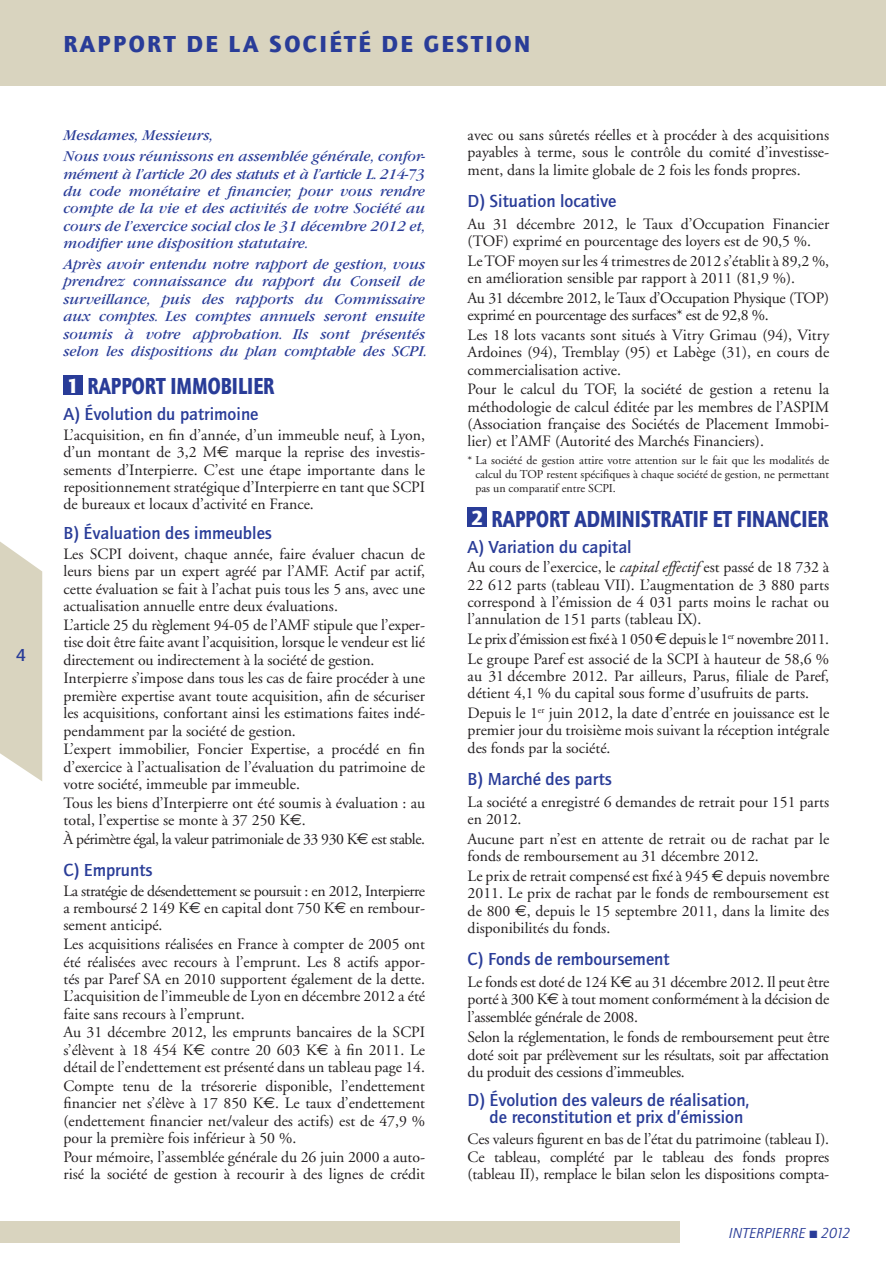
<style>
.page{position:relative;width:886px;height:1264px;background:#fff}
.page>*{position:absolute;margin:0;border:0;box-sizing:border-box;transform-origin:0 0}
.t1{font:900 24px "Quay Itc T";color:#293c98;scale:.8 1}
.t2{font:900 24px "Quay Itc T";letter-spacing:.1em;color:#293c98}
.t3{font:700 18px/17.4px "Quay Itc T";color:#293c98}
.t4{font:15.75px/17.4px "Adobe Garamond";color:#231f20;text-align:justify}
.t5{font:italic 15.75px/17.4px "Garamond";color:#293c98}
.t6{font:15.75px/19.5px "Adobe Garamond";letter-spacing:-.03em;color:#231f20}
.t7{font:15.75px/17.4px "Adobe Garamond";letter-spacing:-.02em;color:#231f20}
.t8{font:italic 15px "Quay Itc T";color:#293c98}
.t9{font:12px/13.6px "Adobe Garamond";color:#231f20;text-align:justify}
.s1{font-size:21px;color:#fff}
.s2{font-family:"Euro Sans"}
.s3{font-style:italic}
</style>
<div class="page">
<div style="left:0;top:0;width:886px;height:86px;background:#d9d4bf"></div>
<div style="left:0;top:1221px;width:680px;height:21px;background:#d9d4bf"></div>
<svg style="left:0;top:541px;width:42px;height:240px;background:#ddd9c6"></svg>
<div style="left:63px;top:375px;width:20px;height:19px;background:#293c98"></div>
<div style="left:467px;top:507px;width:20px;height:19px;background:#293c98"></div>
<p class="t3" style="left:16px;top:647px;width:11px">4</p>
<h1 class="t2" style="left:63px;top:30px;width:468px">RAPPORT DE LA SOCIÉTÉ DE GESTION</h1>
<p class="t5" style="left:63px;top:126px;width:363px;line-height:20.9px">Mesdames, Messieurs,<br>Nous vous réunissons en assemblée générale, confor-</p>
<p class="t5" style="left:63px;top:166px;width:363px;text-align:justify">mément à l’article 20 des statuts et à l’article L. 214-73 du code monétaire et financier, pour vous rendre compte de la vie et des activités de votre Société au cours de l’exercice social clos le 31 décembre 2012 et, modifier une disposition statutaire.</p>
<p class="t5" style="left:63px;top:257px;width:365px">Après avoir entendu notre rapport de gestion, vous prendrez connaissance du rapport du Conseil de surveillance, puis des rapports du Commissaire aux comptes. Les comptes annuels seront ensuite soumis à votre approbation. Ils sont présentés selon les dispositions du plan comptable des SCPI.</p>
<h1 class="t1" style="left:67px;top:372px;width:261px"><span class="s1">1</span> RAPPORT IMMOBILIER</h1>
<p class="t3" style="left:63px;top:406px;width:196px">A) Évolution du patrimoine</p>
<p class="t4" style="left:63px;top:427px;width:363px">L’acquisition, en fin d’année, d’un immeuble neuf, à Lyon, d’un montant de 3,2 M<span class="s2">€</span> marque la reprise des investis&shy;sements d’Interpierre. C’est une étape importante dans le repositionnement stratégique d’Interpierre en tant que SCPI de bureaux et locaux d’activité en France.</p>
<p class="t3" style="left:63px;top:525px;width:210px">B) Évaluation des immeubles</p>
<p class="t4" style="left:63px;top:546px;width:363px;line-height:17.9px;text-align:left">Les SCPI doivent, chaque année, faire évaluer chacun de leurs biens par un expert agréé par l’AMF. Actif par actif, cette évaluation se fait à l’achat puis tous les 5 ans, avec une actualisation annuelle entre deux évaluations.<br>L’article 25 du règlement 94-05 de l’AMF stipule que l’exper&shy;tise doit être faite avant l’acquisition, lorsque le vendeur est lié directement ou indirectement à la société de gestion.<br>Interpierre s’impose dans tous les cas de faire procéder à une première expertise avant toute acquisition, afin de sécuriser les acquisitions, confortant ainsi les estimations faites indé&shy;pendamment par la société de gestion.<br>L’expert immobilier, Foncier Expertise, a procédé en fin d’exercice à l’actualisation de l’évaluation du patrimoine de votre société, immeuble par immeuble.<br>Tous les biens d’Interpierre ont été soumis à évaluation : au total, l’expertise se monte à 37 250 K<span class="s2">€</span>.<br>À périmètre égal, la valeur patrimoniale de 33 930 K<span class="s2">€</span> est stable.</p>
<p class="t3" style="left:63px;top:862px;width:90px">C) Emprunts</p>
<p class="t4" style="left:63px;top:883px;width:363px;text-align:left">La stratégie de désendettement se poursuit : en 2012, Interpierre a remboursé 2 149 K<span class="s2">€</span> en capital dont 750 K<span class="s2">€</span> en rembour&shy;sement anticipé.<br>Les acquisitions réalisées en France à compter de 2005 ont été réalisées avec recours à l’emprunt. Les 8 actifs appor&shy;tés par Paref SA en 2010 supportent également de la dette.<br>L’acquisition de l’immeuble de Lyon en décembre 2012 a été faite sans recours à l’emprunt.<br>Au 31 décembre 2012, les emprunts bancaires de la SCPI s’élèvent à 18 454 K<span class="s2">€</span> contre 20 603 K<span class="s2">€</span> à fin 2011. Le détail de l’endettement est présenté dans un tableau page 14.<br>Compte tenu de la trésorerie disponible, l’endettement financier net s’élève à 17 850 K<span class="s2">€</span>. Le taux d’endettement (endettement financier net/valeur des actifs) est de 47,9 % pour la première fois inférieur à 50 %.<br>Pour mémoire, l’assemblée générale du 26 juin 2000 a auto&shy;risé la société de gestion à recourir à des lignes de crédit</p>
<p class="t4" style="left:467px;top:128px;width:363px">avec ou sans sûretés réelles et à procéder à des acquisitions payables à terme, sous le contrôle du comité d’investisse&shy;ment, dans la limite globale de 2 fois les fonds propres.</p>
<p class="t3" style="left:467px;top:193px;width:150px">D) Situation locative</p>
<p class="t4" style="left:467px;top:216px;width:363px">Au 31 décembre 2012, le Taux d’Occupation Financier (TOF) exprimé en pourcentage des loyers est de 90,5 %.</p>
<p class="t4" style="left:467px;top:253px;width:363px">Le TOF moyen sur les 4 trimestres de 2012 s’établit à 89,2 %, en amélioration sensible par rapport à 2011 (81,9 %).</p>
<p class="t7" style="left:467px;top:290px;width:363px">Au 31 décembre 2012, le Taux d’Occupation Physique (TOP) exprimé en pourcentage des surfaces* est de 92,8 %.</p>
<p class="t4" style="left:467px;top:327px;width:363px">Les 18 lots vacants sont situés à Vitry Grimau (94), Vitry Ardoines (94), Tremblay (95) et Labège (31), en cours de commercialisation active.</p>
<p class="t4" style="left:467px;top:382px;width:363px">Pour le calcul du TOF, la société de gestion a retenu la méthodologie de calcul éditée par les membres de l’ASPIM (Association française des Sociétés de Placement Immobi&shy;lier) et l’AMF (Autorité des Marchés Financiers).</p>
<p class="t9" style="left:475px;top:455px;width:355px;text-indent:-8px">* La société de gestion attire votre attention sur le fait que les modalités de calcul du TOP restent spécifiques à chaque société de gestion, ne permettant pas un comparatif entre SCPI.</p>
<h1 class="t1" style="left:471px;top:504px;width:448px"><span class="s1">2</span> RAPPORT ADMINISTRATIF ET FINANCIER</h1>
<p class="t3" style="left:467px;top:538px;width:166px">A) Variation du capital</p>
<p class="t4" style="left:467px;top:560px;width:363px">Au cours de l’exercice, le <span class="s3">capital effectif</span> est passé de 18 732 à 22 612 parts (tableau VII). L’augmentation de 3 880 parts correspond à l’émission de 4 031 parts moins le rachat ou l’annulation de 151 parts (tableau IX).</p>
<p class="t6" style="left:467px;top:630px;width:363px">Le prix d’émission est fixé à 1 050 <span class="s2">€</span> depuis le 1<sup>er</sup> novembre 2011.<br>Le groupe Paref est associé de la SCPI à hauteur de 58,6 %</p>
<p class="t4" style="left:467px;top:668px;width:363px">au 31 décembre 2012. Par ailleurs, Parus, filiale de Paref, détient 4,1 % du capital sous forme d’usufruits de parts.</p>
<p class="t4" style="left:467px;top:705px;width:363px">Depuis le 1<sup>er</sup> juin 2012, la date d’entrée en jouissance est le premier jour du troisième mois suivant la réception intégrale des fonds par la société.</p>
<p class="t3" style="left:467px;top:771px;width:146px">B) Marché des parts</p>
<p class="t4" style="left:467px;top:794px;width:363px">La société a enregistré 6 demandes de retrait pour 151 parts en 2012.</p>
<p class="t4" style="left:467px;top:831px;width:363px">Aucune part n’est en attente de retrait ou de rachat par le fonds de remboursement au 31 décembre 2012.</p>
<p class="t4" style="left:467px;top:868px;width:363px">Le prix de retrait compensé est fixé à 945 <span class="s2">€</span> depuis novembre 2011. Le prix de rachat par le fonds de remboursement est de 800 <span class="s2">€</span>, depuis le 15 septembre 2011, dans la limite des disponibilités du fonds.</p>
<p class="t3" style="left:467px;top:951px;width:203px">C) Fonds de remboursement</p>
<p class="t4" style="left:467px;top:974px;width:363px">Le fonds est doté de 124 K<span class="s2">€</span> au 31 décembre 2012. Il peut être porté à 300 K<span class="s2">€</span> à tout moment conformément à la décision de l’assemblée générale de 2008.</p>
<p class="t4" style="left:467px;top:1030px;width:363px">Selon la réglementation, le fonds de remboursement peut être doté soit par prélèvement sur les résultats, soit par affectation du produit des cessions d’immeubles.</p>
<p class="t3" style="left:489px;top:1091px;width:261px;text-indent:-22px">D) Évolution des valeurs de réalisation, de reconstitution et prix d’émission</p>
<p class="t4" style="left:467px;top:1132px;width:363px">Ces valeurs figurent en bas de l’état du patrimoine (tableau I).<br>Ce tableau, complété par le tableau des fonds propres (tableau II), remplace le bilan selon les dispositions compta-</p>
<p class="t8" style="left:728px;top:1224px;width:123px">INTERPIERRE ■ 2012</p>
</div>
